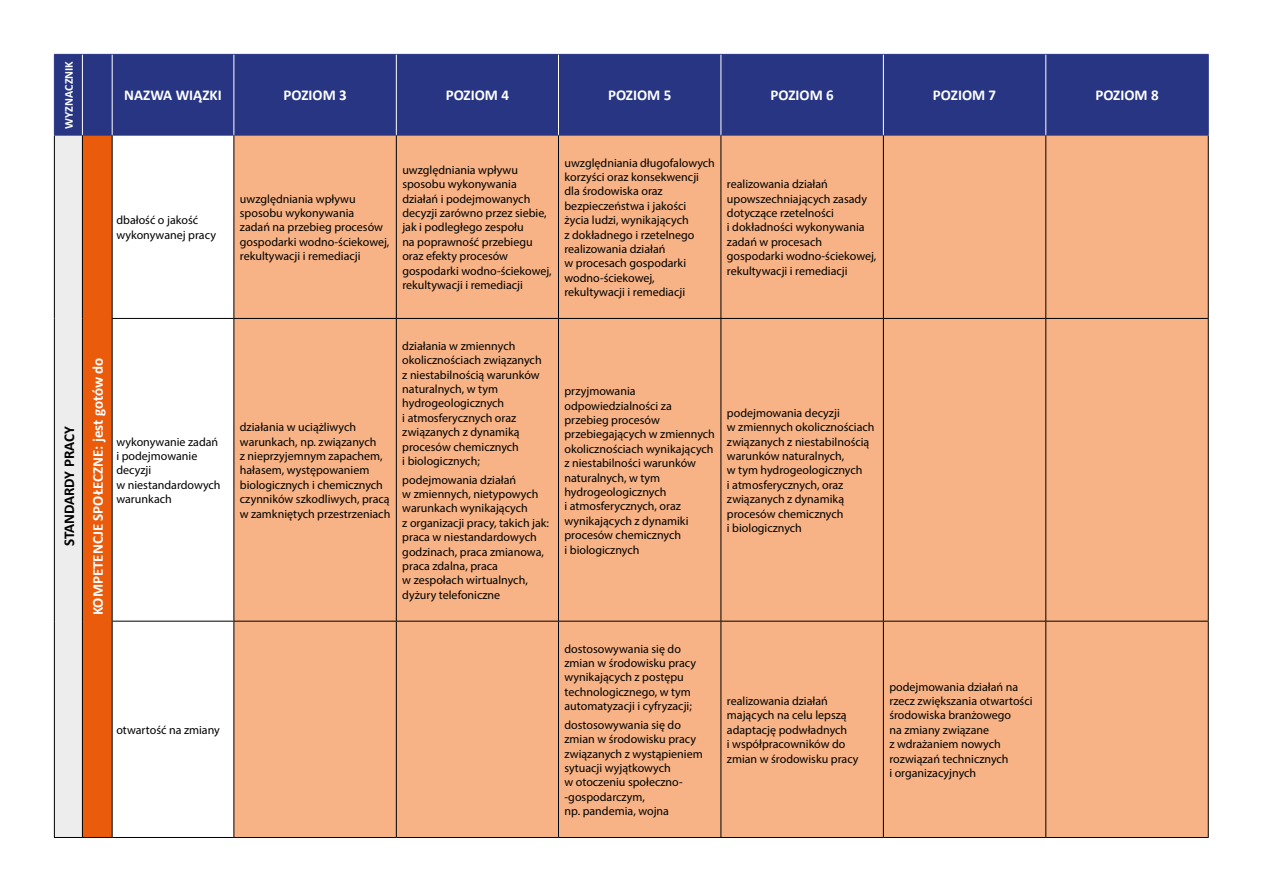
<style>
.page{position:relative;width:1263px;height:893px;background:#fff}
.page>*{position:absolute;margin:0;border:0;box-sizing:border-box;transform-origin:0 0}
.t1{font:700 15px "Calibri";color:#fff}
.t2{font:700 15px "Calibri";color:#000}
.t3{font:12px/14.4px "Myriad Pro";color:#000}
.t4{font:700 12px "Calibri";color:#fff}
</style>
<div class="page">
<div style="left:55px;top:55px;width:1153px;height:80px;background:#283583"></div>
<div style="left:54px;top:135px;width:28px;height:702px;background:#ededed"></div>
<div style="left:82px;top:135px;width:30px;height:702px;background:#ea5b0b"></div>
<div style="left:234px;top:136px;width:974px;height:701px;background:#f7b385"></div>
<hr style="left:54px;top:136px;width:1px;height:182px;background:#000">
<hr style="left:82px;top:136px;width:1px;height:182px;background:#000">
<hr style="left:112px;top:136px;width:1px;height:182px;background:#000">
<hr style="left:233px;top:136px;width:1px;height:182px;background:#000">
<hr style="left:396px;top:136px;width:1px;height:182px;background:#000">
<hr style="left:558px;top:136px;width:1px;height:182px;background:#000">
<hr style="left:720px;top:136px;width:1px;height:182px;background:#000">
<hr style="left:883px;top:136px;width:1px;height:182px;background:#000">
<hr style="left:1045px;top:136px;width:1px;height:182px;background:#000">
<hr style="left:1208px;top:136px;width:1px;height:182px;background:#000">
<hr style="left:54px;top:318px;width:1px;height:303px;background:#000">
<hr style="left:82px;top:318px;width:1px;height:303px;background:#000">
<hr style="left:112px;top:318px;width:122px;height:1px;background:#000">
<hr style="left:112px;top:319px;width:1px;height:302px;background:#000">
<hr style="left:234px;top:318px;width:162px;height:1px;background:#000">
<hr style="left:233px;top:319px;width:1px;height:302px;background:#000">
<hr style="left:396px;top:318px;width:162px;height:1px;background:#000">
<hr style="left:396px;top:319px;width:1px;height:302px;background:#000">
<hr style="left:558px;top:318px;width:163px;height:1px;background:#000">
<hr style="left:558px;top:319px;width:1px;height:302px;background:#000">
<hr style="left:721px;top:318px;width:162px;height:1px;background:#000">
<hr style="left:720px;top:319px;width:1px;height:302px;background:#000">
<hr style="left:883px;top:318px;width:163px;height:1px;background:#000">
<hr style="left:883px;top:319px;width:1px;height:302px;background:#000">
<hr style="left:1046px;top:318px;width:163px;height:1px;background:#000">
<hr style="left:1045px;top:319px;width:1px;height:302px;background:#000">
<hr style="left:1208px;top:319px;width:1px;height:302px;background:#000">
<hr style="left:54px;top:621px;width:1px;height:216px;background:#000">
<hr style="left:82px;top:621px;width:1px;height:216px;background:#000">
<hr style="left:112px;top:621px;width:122px;height:1px;background:#000">
<hr style="left:112px;top:621px;width:1px;height:216px;background:#000">
<hr style="left:234px;top:621px;width:162px;height:1px;background:#000">
<hr style="left:233px;top:621px;width:1px;height:216px;background:#000">
<hr style="left:396px;top:621px;width:162px;height:1px;background:#000">
<hr style="left:396px;top:621px;width:1px;height:216px;background:#000">
<hr style="left:558px;top:621px;width:163px;height:1px;background:#000">
<hr style="left:558px;top:621px;width:1px;height:216px;background:#000">
<hr style="left:721px;top:621px;width:162px;height:1px;background:#000">
<hr style="left:720px;top:621px;width:1px;height:216px;background:#000">
<hr style="left:883px;top:621px;width:163px;height:1px;background:#000">
<hr style="left:883px;top:621px;width:1px;height:216px;background:#000">
<hr style="left:1046px;top:621px;width:163px;height:1px;background:#000">
<hr style="left:1045px;top:621px;width:1px;height:216px;background:#000">
<hr style="left:1208px;top:621px;width:1px;height:216px;background:#000">
<svg style="left:54px;top:837px;width:28px;height:1px"></svg>
<hr style="left:82px;top:837px;width:30px;height:1px;background:#000">
<hr style="left:112px;top:837px;width:122px;height:1px;background:#000">
<hr style="left:234px;top:837px;width:162px;height:1px;background:#000">
<hr style="left:396px;top:837px;width:162px;height:1px;background:#000">
<hr style="left:558px;top:837px;width:163px;height:1px;background:#000">
<hr style="left:721px;top:837px;width:162px;height:1px;background:#000">
<hr style="left:883px;top:837px;width:163px;height:1px;background:#000">
<hr style="left:1046px;top:837px;width:163px;height:1px;background:#000">
<svg style="left:54px;top:54px;width:28px;height:1px"></svg>
<hr style="left:54px;top:55px;width:1px;height:80px;background:#283583">
<hr style="left:82px;top:54px;width:30px;height:1px;background:#283583">
<hr style="left:112px;top:54px;width:122px;height:1px;background:#283583">
<hr style="left:234px;top:54px;width:162px;height:1px;background:#283583">
<hr style="left:396px;top:54px;width:162px;height:1px;background:#283583">
<hr style="left:558px;top:54px;width:163px;height:1px;background:#283583">
<hr style="left:721px;top:54px;width:162px;height:1px;background:#283583">
<hr style="left:883px;top:54px;width:163px;height:1px;background:#283583">
<hr style="left:1046px;top:54px;width:163px;height:1px;background:#283583">
<hr style="left:1208px;top:55px;width:1px;height:80px;background:#283583">
<svg style="left:54px;top:135px;width:28px;height:1px"></svg>
<hr style="left:82px;top:135px;width:30px;height:1px;background:#283583">
<hr style="left:112px;top:135px;width:122px;height:1px;background:#283583">
<hr style="left:234px;top:135px;width:162px;height:1px;background:#283583">
<hr style="left:396px;top:135px;width:162px;height:1px;background:#283583">
<hr style="left:558px;top:135px;width:163px;height:1px;background:#283583">
<hr style="left:721px;top:135px;width:162px;height:1px;background:#283583">
<hr style="left:883px;top:135px;width:163px;height:1px;background:#283583">
<hr style="left:1046px;top:135px;width:163px;height:1px;background:#283583">
<hr style="left:82px;top:55px;width:1px;height:80px;background:#fff">
<hr style="left:112px;top:55px;width:1px;height:80px;background:#fff">
<hr style="left:233px;top:55px;width:1px;height:80px;background:#fff">
<hr style="left:396px;top:55px;width:1px;height:80px;background:#fff">
<hr style="left:558px;top:55px;width:1px;height:80px;background:#fff">
<hr style="left:720px;top:55px;width:1px;height:80px;background:#fff">
<hr style="left:883px;top:55px;width:1px;height:80px;background:#fff">
<hr style="left:1045px;top:55px;width:1px;height:80px;background:#fff">
<p class="t4" style="left:60px;top:129px;width:69px;rotate:-90deg">WYZNACZNIK</p>
<p class="t2" style="left:58px;top:546px;width:122px;rotate:-90deg">STANDARDY PRACY</p>
<p class="t1" style="left:124px;top:85px;width:99px">NAZWA WIĄZKI</p>
<p class="t1" style="left:283px;top:85px;width:65px">POZIOM 3</p>
<p class="t1" style="left:446px;top:85px;width:65px">POZIOM 4</p>
<p class="t1" style="left:608px;top:85px;width:65px">POZIOM 5</p>
<p class="t1" style="left:770px;top:85px;width:65px">POZIOM 6</p>
<p class="t1" style="left:933px;top:85px;width:65px">POZIOM 7</p>
<p class="t1" style="left:1095px;top:85px;width:65px">POZIOM 8</p>
<p class="t3" style="left:116px;top:213px;width:101px">dbałość o jakość wykonywanej pracy</p>
<p class="t1" style="left:87px;top:615px;width:259px;rotate:-90deg">KOMPETENCJE SPOŁECZNE: jest gotów do</p>
<p class="t3" style="left:116px;top:434px;width:106px">wykonywanie zadań i podejmowanie decyzji<br>w niestandardowych warunkach</p>
<p class="t3" style="left:116px;top:722px;width:105px">otwartość na zmiany</p>
<p class="t3" style="left:240px;top:191px;width:151px">uwzględniania wpływu sposobu wykonywania<br>zadań na przebieg procesów gospodarki wodno-ściekowej, rekultywacji i remediacji</p>
<p class="t3" style="left:402px;top:162px;width:151px">uwzględniania wpływu sposobu wykonywania działań i podejmowanych decyzji zarówno przez siebie, jak i podległego zespołu<br>na poprawność przebiegu oraz efekty procesów gospodarki wodno-ściekowej, rekultywacji i remediacji</p>
<p class="t3" style="left:564px;top:155px;width:152px">uwzględniania długofalowych korzyści oraz konsekwencji dla środowiska oraz bezpieczeństwa i jakości<br>życia ludzi, wynikających<br>z dokładnego i rzetelnego realizowania działań<br>w procesach gospodarki wodno-ściekowej, rekultywacji i remediacji</p>
<p class="t3" style="left:727px;top:177px;width:151px">realizowania działań upowszechniających zasady dotyczące rzetelności<br>i dokładności wykonywania zadań w procesach gospodarki wodno-ściekowej, rekultywacji i remediacji</p>
<p class="t3" style="left:240px;top:420px;width:152px">działania w uciążliwych warunkach, np. związanych<br>z nieprzyjemnym zapachem, hałasem, występowaniem biologicznych i chemicznych czynników szkodliwych, pracą w zamkniętych przestrzeniach</p>
<p class="t3" style="left:402px;top:338px;width:141px">działania w zmiennych okolicznościach związanych z niestabilnością warunków naturalnych, w tym hydrogeologicznych<br>i atmosferycznych oraz związanych z dynamiką procesów chemicznych<br>i biologicznych;</p>
<p class="t3" style="left:402px;top:472px;width:148px">podejmowania działań<br>w zmiennych, nietypowych warunkach wynikających<br>z organizacji pracy, takich jak: praca w niestandardowych godzinach, praca zmianowa, praca zdalna, praca<br>w zespołach wirtualnych, dyżury telefoniczne</p>
<p class="t3" style="left:564px;top:384px;width:152px">przyjmowania odpowiedzialności za przebieg procesów przebiegających w zmiennych okolicznościach wynikających z niestabilności warunków naturalnych, w tym hydrogeologicznych<br>i atmosferycznych, oraz wynikających z dynamiki procesów chemicznych<br>i biologicznych</p>
<p class="t3" style="left:727px;top:405px;width:149px">podejmowania decyzji<br>w zmiennych okolicznościach związanych z niestabilnością warunków naturalnych,<br>w tym hydrogeologicznych<br>i atmosferycznych, oraz związanych z dynamiką procesów chemicznych<br>i biologicznych</p>
<p class="t3" style="left:564px;top:641px;width:133px">dostosowywania się do zmian w środowisku pracy wynikających z postępu technologicznego, w tym automatyzacji i cyfryzacji;</p>
<p class="t3" style="left:564px;top:717px;width:140px">dostosowywania się do zmian w środowisku pracy związanych z wystąpieniem sytuacji wyjątkowych<br>w otoczeniu społeczno--gospodarczym,<br>np. pandemia, wojna</p>
<p class="t3" style="left:727px;top:694px;width:133px">realizowania działań mających na celu lepszą adaptację podwładnych<br>i współpracowników do zmian w środowisku pracy</p>
<p class="t3" style="left:889px;top:679px;width:145px">podejmowania działań na rzecz zwiększania otwartości środowiska branżowego<br>na zmiany związane<br>z wdrażaniem nowych rozwiązań technicznych<br>i organizacyjnych</p>
</div>
